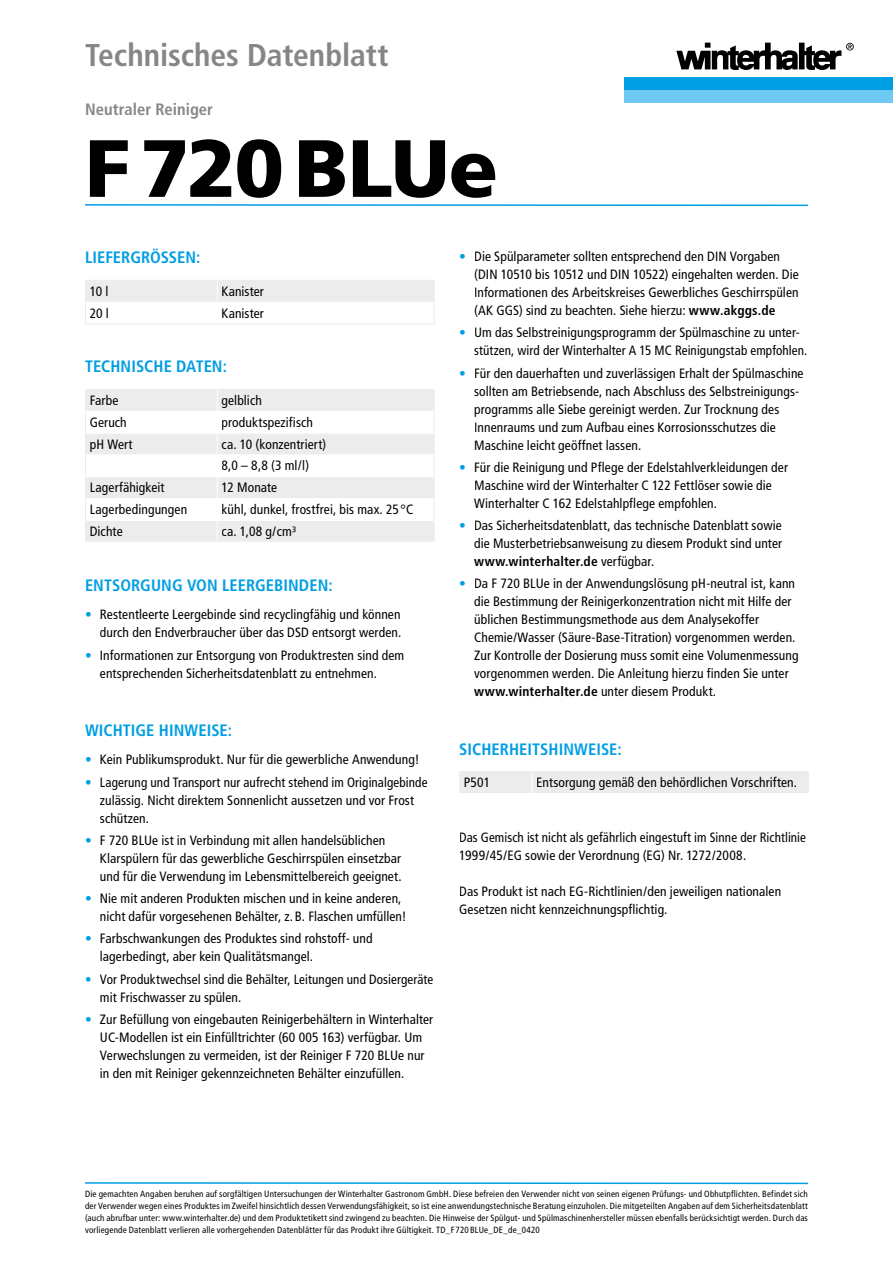
<style>
.page{position:relative;width:893px;height:1263px;background:#fff}
.page>*{position:absolute;margin:0;border:0;box-sizing:border-box;transform-origin:0 0}
.t1{font:900 81px "Frutiger LT Pro";letter-spacing:-.02em;color:#000}
.t2{font:700 condensed 31.5px "Frutiger LT Pro";letter-spacing:-.005em;color:#868685}
.t3{font:700 condensed 16.5px "Frutiger LT Pro";letter-spacing:.005em;color:#009ee3}
.t4{font:700 condensed 16.5px "Frutiger LT Pro";letter-spacing:.005em;color:#868685}
.t5{font:condensed 13.5px/18px "Frutiger LT Pro";letter-spacing:.01em;color:#000}
.t6{font:condensed 9px/12px "Frutiger LT Pro";letter-spacing:.02em;color:#000;text-align:justify}
.s1{color:#009ee3}
.s2{font-weight:700}
</style>
<div class="page">
<svg style="left:85px;top:280px;width:350px;height:44px"></svg>
<hr style="left:85px;top:324px;width:132px;height:1px;background:#ececec">
<hr style="left:217px;top:324px;width:218px;height:1px;background:#ececec">
<div style="left:91px;top:286px;width:17px;height:10px;background:#ececec"></div>
<div style="left:222px;top:286px;width:42px;height:10px;background:#ececec"></div>
<div style="left:90px;top:307px;width:18px;height:11px;background:#fff"></div>
<div style="left:222px;top:308px;width:42px;height:10px;background:#fff"></div>
<hr style="left:85px;top:389px;width:132px;height:1px;background:#ececec">
<hr style="left:217px;top:389px;width:218px;height:1px;background:#ececec">
<svg style="left:85px;top:390px;width:350px;height:152px"></svg>
<div style="left:91px;top:395px;width:27px;height:10px;background:#ececec"></div>
<div style="left:222px;top:395px;width:39px;height:13px;background:#ececec"></div>
<div style="left:90px;top:417px;width:36px;height:10px;background:#fff"></div>
<div style="left:222px;top:416px;width:90px;height:14px;background:#fff"></div>
<div style="left:90px;top:439px;width:43px;height:12px;background:#ececec"></div>
<div style="left:222px;top:438px;width:104px;height:12px;background:#ececec"></div>
<div style="left:222px;top:460px;width:86px;height:12px;background:#fff"></div>
<div style="left:91px;top:482px;width:73px;height:13px;background:#ececec"></div>
<div style="left:222px;top:483px;width:55px;height:9px;background:#ececec"></div>
<div style="left:91px;top:504px;width:95px;height:13px;background:#fff"></div>
<div style="left:222px;top:504px;width:191px;height:12px;background:#fff"></div>
<div style="left:91px;top:526px;width:31px;height:10px;background:#ececec"></div>
<div style="left:222px;top:526px;width:74px;height:13px;background:#ececec"></div>
<svg style="left:85px;top:1182px;width:723px;height:3px"></svg>
<svg style="left:85px;top:204px;width:723px;height:3px"></svg>
<hr style="left:459px;top:771px;width:73px;height:1px;background:#ececec">
<hr style="left:532px;top:771px;width:277px;height:1px;background:#ececec">
<div style="left:459px;top:772px;width:350px;height:21px;background:#ececec"></div>
<div style="left:465px;top:777px;width:23px;height:10px;background:#ececec"></div>
<div style="left:537px;top:777px;width:259px;height:13px;background:#ececec"></div>
<div style="left:624px;top:77px;width:269px;height:13px;background:#009ee3"></div>
<div style="left:624px;top:90px;width:269px;height:13px;background:#6ecaf3"></div>
<svg style="left:676px;top:43px;width:178px;height:27px"></svg>
<h2 class="t2" style="left:85px;top:37px;width:305px">Technisches Datenblatt</h2>
<p class="t4" style="left:85px;top:99px;width:130px">Neutraler Reiniger</p>
<h1 class="t1" style="left:85px;top:120px;width:415px">F 720 BLUe</h1>
<p class="t3" style="left:85px;top:248px;width:117px">LIEFERGRÖSSEN:</p>
<p class="t5" style="left:90px;top:282px;width:20px">10 l</p>
<p class="t5" style="left:222px;top:282px;width:44px">Kanister</p>
<p class="t5" style="left:90px;top:304px;width:21px">20 l</p>
<p class="t5" style="left:222px;top:304px;width:44px">Kanister</p>
<p class="t3" style="left:85px;top:357px;width:144px">TECHNISCHE DATEN:</p>
<p class="t5" style="left:90px;top:391px;width:30px">Farbe</p>
<p class="t5" style="left:222px;top:391px;width:42px">gelblich</p>
<p class="t5" style="left:90px;top:413px;width:39px">Geruch</p>
<p class="t5" style="left:222px;top:413px;width:93px">produktspezifisch</p>
<p class="t5" style="left:90px;top:435px;width:44px">pH Wert</p>
<p class="t5" style="left:222px;top:433px;width:106px;line-height:21.8px">ca. 10 (konzentriert)<br>8,0 – 8,8 (3 ml / l)</p>
<p class="t5" style="left:90px;top:479px;width:76px">Lagerfähigkeit</p>
<p class="t5" style="left:222px;top:479px;width:57px">12 Monate</p>
<p class="t5" style="left:90px;top:500px;width:99px">Lagerbedingungen</p>
<p class="t5" style="left:222px;top:500px;width:193px">kühl, dunkel, frostfrei, bis max. 25 °C</p>
<p class="t5" style="left:90px;top:522px;width:34px">Dichte</p>
<p class="t5" style="left:222px;top:522px;width:76px">ca. 1,08 g / cm³</p>
<p class="t3" style="left:85px;top:575px;width:249px">ENTSORGUNG VON LEERGEBINDEN:</p>
<p class="t5" style="left:85px;top:606px;width:318px;text-align:right"><span class="s1">•</span> Restentleerte Leergebinde sind recyclingfähig und können durch den Endverbraucher über das DSD entsorgt werden.</p>
<p class="t5" style="left:100px;top:646px;width:306px;text-indent:-15px"><span class="s1">•</span> Informationen zur Entsorgung von Produktresten sind dem entsprechenden Sicherheitsdatenblatt zu entnehmen.</p>
<p class="t3" style="left:85px;top:720px;width:149px">WICHTIGE HINWEISE:</p>
<p class="t5" style="left:85px;top:751px;width:336px"><span class="s1">•</span> Kein Publikumsprodukt. Nur für die gewerbliche Anwendung!</p>
<p class="t5" style="left:100px;top:773px;width:329px;text-indent:-15px"><span class="s1">•</span> Lagerung und Transport nur aufrecht stehend im Originalgebinde zulässig. Nicht direktem Sonnenlicht aussetzen und vor Frost schützen.</p>
<p class="t5" style="left:100px;top:831px;width:303px;text-indent:-15px"><span class="s1">•</span> F 720 BLUe ist in Verbindung mit allen handelsüblichen<br>Klarspülern für das gewerbliche Geschirrspülen einsetzbar und für die Verwendung im Lebensmittelbereich geeignet.</p>
<p class="t5" style="left:100px;top:889px;width:308px;text-indent:-15px"><span class="s1">•</span> Nie mit anderen Produkten mischen und in keine anderen, nicht dafür vorgesehenen Behälter, z. B. Flaschen umfüllen!</p>
<p class="t5" style="left:100px;top:930px;width:274px;text-indent:-15px"><span class="s1">•</span> Farbschwankungen des Produktes sind rohstoff- und lagerbedingt, aber kein Qualitätsmangel.</p>
<p class="t5" style="left:100px;top:970px;width:335px;text-indent:-15px"><span class="s1">•</span> Vor Produktwechsel sind die Behälter, Leitungen und Dosiergeräte mit Frischwasser zu spülen.</p>
<p class="t5" style="left:100px;top:1010px;width:335px;text-indent:-15px"><span class="s1">•</span> Zur Befüllung von eingebauten Reinigerbehältern in Winterhalter UC-Modellen ist ein Einfülltrichter (60 005 163) verfügbar. Um Verwechslungen zu vermeiden, ist der Reiniger F 720 BLUe nur in den mit Reiniger gekennzeichneten Behälter einzufüllen.</p>
<p class="t5" style="left:474px;top:247px;width:326px;text-indent:-15px"><span class="s1">•</span> Die Spülparameter sollten entsprechend den DIN Vorgaben (DIN 10510 bis 10512 und DIN 10522) eingehalten werden. Die Informationen des Arbeitskreises Gewerbliches Geschirrspülen (AK GGS) sind zu beachten. Siehe hierzu: <span class="s2">www.akggs.de</span></p>
<p class="t5" style="left:474px;top:324px;width:335px;text-indent:-15px"><span class="s1">•</span> Um das Selbstreinigungsprogramm der Spülmaschine zu unter&shy;stützen, wird der Winterhalter A 15 MC Reinigungstab empfohlen.</p>
<p class="t5" style="left:474px;top:364px;width:331px;text-indent:-15px"><span class="s1">•</span> Für den dauerhaften und zuverlässigen Erhalt der Spül maschine sollten am Betriebsende, nach Abschluss des Selbstreinigungs&shy;programms alle Siebe gereinigt werden. Zur Trocknung des Innenraums und zum Aufbau eines Korrosionsschutzes die Maschine leicht geöffnet lassen.</p>
<p class="t5" style="left:474px;top:458px;width:315px;text-indent:-15px"><span class="s1">•</span> Für die Reinigung und Pflege der Edelstahlverkleidungen der<br>Maschine wird der Winterhalter C 122 Fettlöser sowie die<br>Winterhalter C 162 Edelstahlpflege empfohlen.</p>
<p class="t5" style="left:474px;top:516px;width:310px;text-align:justify;text-indent:-15px"><span class="s1">•</span> Das Sicherheitsdatenblatt, das technische Datenblatt sowie die Musterbetriebsanweisung zu diesem Produkt sind unter <span class="s2">www.winterhalter.de</span> verfügbar.</p>
<p class="t5" style="left:474px;top:575px;width:326px;text-indent:-15px"><span class="s1">•</span> Da F 720 BLUe in der Anwendungslösung pH-neutral ist, kann die Bestimmung der Reiniger konzentration nicht mit Hilfe der üblichen Bestimmungsmethode aus dem Analysekoffer Chemie / Wasser (Säure-Base-Titration) vorgenommen werden.<br>Zur Kontrolle der Dosierung muss somit eine Volumenmessung vorgenommen werden. Die Anleitung hierzu finden Sie unter <span class="s2">www.winterhalter.de</span> unter diesem Produkt.</p>
<p class="t3" style="left:459px;top:739px;width:164px">SICHERHEITSHINWEISE:</p>
<p class="t5" style="left:464px;top:773px;width:28px">P501</p>
<p class="t5" style="left:536px;top:773px;width:262px">Entsorgung gemäß den behördlichen Vorschriften.</p>
<p class="t5" style="left:459px;top:828px;width:348px">Das Gemisch ist nicht als gefährlich eingestuft im Sinne der Richtlinie<br>1999 / 45 / EG sowie der Verordnung (EG) Nr. 1272 / 2008.</p>
<p class="t5" style="left:459px;top:882px;width:323px">Das Produkt ist nach EG-Richtlinien / den jeweiligen nationalen<br>Gesetzen nicht kennzeichnungspflichtig.</p>
<p class="t6" style="left:85px;top:1188px;width:724px">Die gemachten Angaben beruhen auf sorgfältigen Untersuchungen der Winterhalter Gastronom GmbH. Diese befreien den Verwender nicht von seinen eigenen Prüfungs- und Obhutpflichten. Befindet sich der Verwender wegen eines Produktes im Zweifel hinsichtlich dessen Verwendungsfähigkeit, so ist eine anwendungstechnische Beratung einzuholen. Die mitgeteilten Angaben auf dem Sicherheitsdatenblatt (auch abrufbar unter: www.winterhalter.de) und dem Produktetikett sind zwingend zu beachten. Die Hinweise der Spülgut- und Spülmaschinenhersteller müssen ebenfalls berücksichtigt werden. Durch das vorliegende Datenblatt verlieren alle vorhergehenden Datenblätter für das Produkt ihre Gültigkeit. TD_F 720 BLUe_DE_de_0420</p>
</div>
